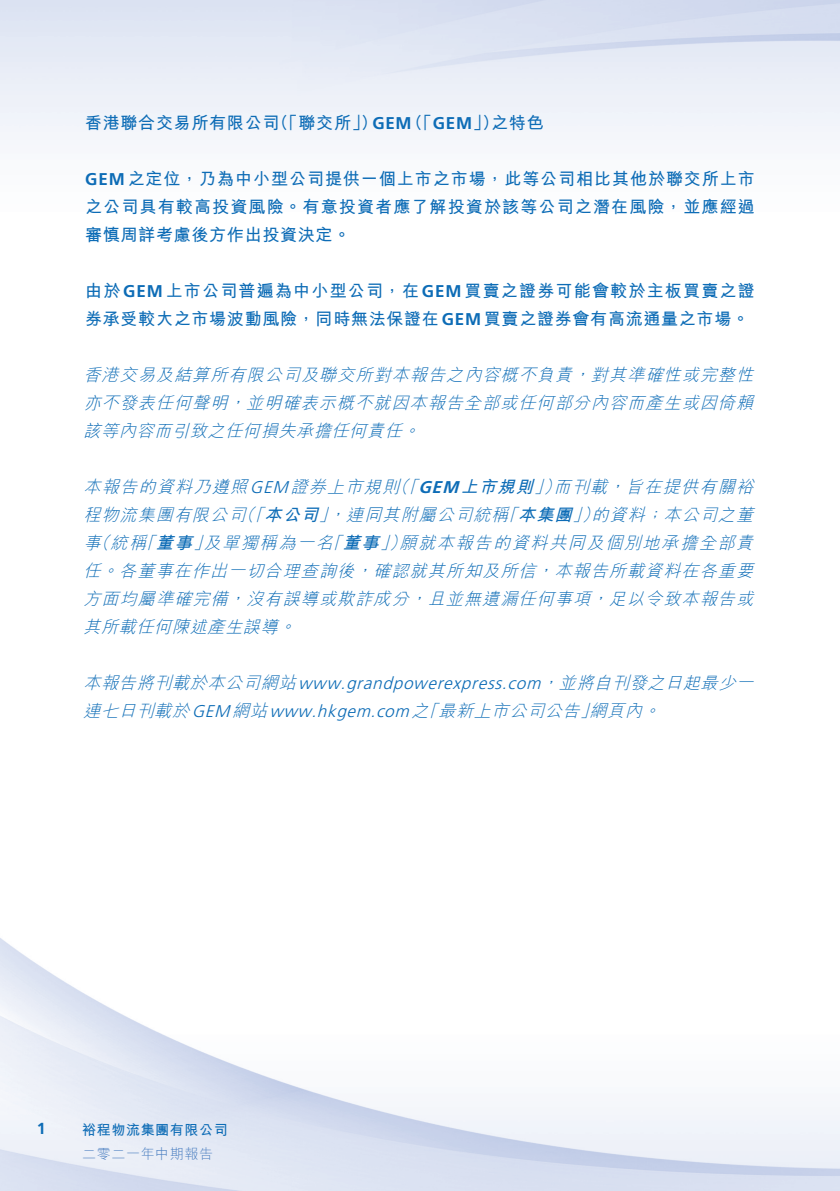
<style>
.page{position:relative;width:840px;height:1191px;background:#fff}
.page>*{position:absolute;margin:0;border:0;box-sizing:border-box;transform-origin:0 0}
.t1{font:italic 17px/28px "M Hei HK Light E Ten B5 H";color:#0d6cb6;text-align:justify}
.t2{font:17px/28px "M Hei HK Bold E Ten B5 H";letter-spacing:.04em;color:#0d6cb6;text-align:justify}
.t3{font:italic 300 17px "Frutiger";color:#0d6cb6}
.t4{font:700 16px "Frutiger";color:#0d6cb6}
.t5{font:14px "M Hei HK Bold E Ten B5 H";letter-spacing:.04em;color:#0d6cb6}
.t6{font:14px "M Hei HK Light E Ten B5 H";letter-spacing:.04em;color:#4b7fc1}
.s1{font-family:"Frutiger";font-weight:700}
.s2{font-family:"Frutiger";font-weight:300}
.s3{font-family:"M Hei HK Bold E Ten B5 H"}
.s4{font-family:"M Hei HK Light E Ten B5 H";font-weight:400}
</style>
<div class="page">
<p class="t2" style="left:85px;top:110px;width:460px">香港聯合交易所有限公司（「聯交所」）<span class="s1">GEM</span>（「<span class="s1">GEM</span>」）之特色</p>
<p class="t2" style="left:85px;top:166px;width:670px"><span class="s1">GEM</span> 之定位，乃為中小型公司提供一個上市之市場，此等公司相比其他於聯交所上市之公司具有較高投資風險。有意投資者應了解投資於該等公司之潛在風險，並應經過審慎周詳考慮後方作出投資決定。</p>
<p class="t2" style="left:85px;top:278px;width:670px">由於<span class="s1">GEM</span>上市公司普遍為中小型公司，在<span class="s1">GEM</span>買賣之證券可能會較於主板買賣之證券承受較大之市場波動風險，同時無法保證在 <span class="s1">GEM</span> 買賣之證券會有高流通量之市場。</p>
<p class="t1" style="left:83px;top:362px;width:675px">香港交易及結算所有限公司及聯交所對本報告之內容概不負責，對其準確性或完整性亦不發表任何聲明，並明確表示概不就因本報告全部或任何部分內容而產生或因倚賴該等內容而引致之任何損失承擔任何責任。</p>
<p class="t1" style="left:83px;top:474px;width:675px">本報告的資料乃遵照<span class="s2">GEM</span>證券上市規則（「<span class="s1">GEM</span><span class="s3">上市規則</span>」）而刊載，旨在提供有關裕程物流集團有限公司（「<span class="s3">本公司</span>」，連同其附屬公司統稱「<span class="s3">本集團</span>」）的資料；本公司之董事（統稱「<span class="s3">董事</span>」及單獨稱為一名「<span class="s3">董事</span>」）願就本報告的資料共同及個別地承擔全部責任。各董事在作出一切合理查詢後，確認就其所知及所信，本報告所載資料在各重要方面均屬準確完備，沒有誤導或欺詐成分，且並無遺漏任何事項，足以令致本報告或其所載任何陳述產生誤導。</p>
<p class="t3" style="left:83px;top:676px;width:675px"><span class="s4">本報告將刊載於本公司網站</span>www.grandpowerexpress.com<span class="s4">，並將自刊發之日起最少一</span></p>
<p class="t1" style="left:83px;top:698px;width:582px">連七日刊載於 <span class="s2">GEM</span>網站 <span class="s2">www.hkgem.com</span>之「最新上市公司公告」網頁內。</p>
<p class="t4" style="left:37px;top:1121px;width:10px">1</p>
<p class="t5" style="left:82px;top:1124px;width:147px">裕程物流集團有限公司</p>
<p class="t6" style="left:82px;top:1148px;width:132px">二零二一年中期報告</p>
</div>
